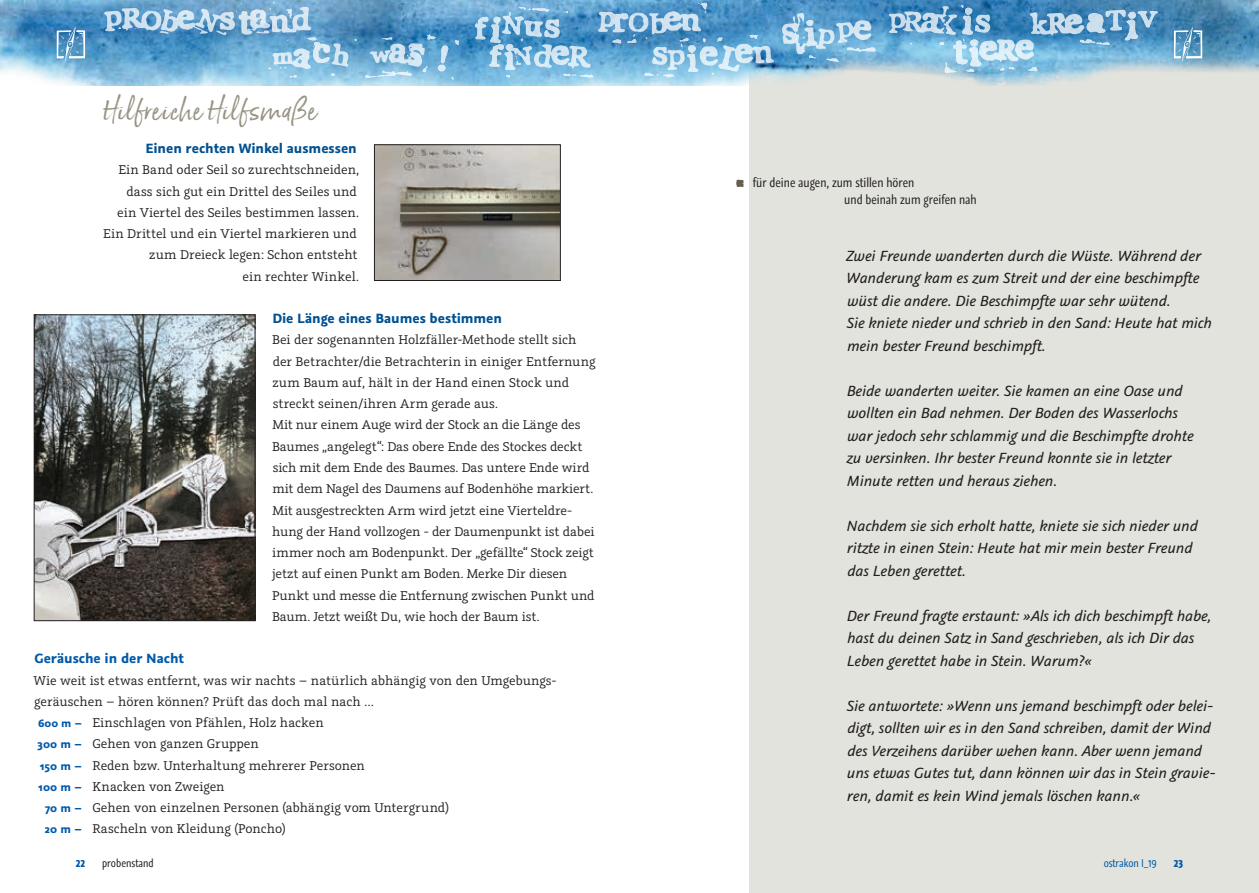
<style>
.page{position:relative;width:1259px;height:893px;background:#fff}
.page>*{position:absolute;margin:0;border:0;box-sizing:border-box;transform-origin:0 0}
.t1{font:27px "Born Ready";letter-spacing:.03em;color:#979382}
.t2{font:italic 16.5px/22.5px "Graublau Sans";letter-spacing:-.01em;color:#231f20}
.t3{font:700 15px "Graublau Sans";letter-spacing:-.005em;color:#015091}
.t4{font:700 15px "Graublau Sans";letter-spacing:-.005em;color:#015aaa}
.t5{font:14.25px/21.3px "Graublau Slab";letter-spacing:-.005em;color:#231f20;text-align:right}
.t6{font:12px/17px "Graublau Web";color:#231f20}
.t7{font:10.5px "Graublau Web";letter-spacing:-.01em;color:#015aaa}
.t8{font:10.5px "Graublau Web";color:#231f20}
.t9{font:700 10.5px "Graublau Web";color:#015aaa}
.s1{font-family:"Graublau Sans";font-weight:700;font-size:12px;color:#015aaa}
.s2{font-family:"Graublau Sans";font-weight:700;font-size:12.45px;color:#015aaa}
</style>
<div class="page">
<div style="left:748px;top:0;width:511px;height:893px;background:#e3e3dd"></div>
<svg style="left:736px;top:180px;width:7px;height:7px"></svg>
<img style="left:376px;top:147px;width:182px;height:132px">
<div style="left:374px;top:145px;width:186px;height:136px;border:1px solid #231f20"></div>
<img style="left:36px;top:317px;width:217px;height:302px">
<div style="left:34px;top:315px;width:221px;height:306px;border:1px solid #231f20"></div>
<img style="left:0;top:0;width:1259px;height:85px">
<svg style="left:57px;top:26px;width:28px;height:36px"></svg>
<svg style="left:365px;top:35px;width:94px;height:45px;background:#7db4d7"></svg>
<svg style="left:782px;top:13px;width:94px;height:49px;background:#82b7da"></svg>
<svg style="left:888px;top:5px;width:269px;height:68px;background:#7ab0d3"></svg>
<svg style="left:475px;top:3px;width:299px;height:75px;background:#77b0d6"></svg>
<svg style="left:104px;top:1px;width:244px;height:77px;background:#78afd4"></svg>
<svg style="left:1174px;top:26px;width:28px;height:36px"></svg>
<h1 class="t1" style="left:104px;top:94px;width:215px">Hilfreiche Hilfsmaße</h1>
<p class="t3" style="left:146px;top:139px;width:213px">Einen rechten Winkel ausmessen</p>
<p class="t5" style="left:103px;top:159px;width:257px">Ein Band oder Seil so zurechtschneiden, dass sich gut ein Drittel des Seiles und<br>ein Viertel des Seiles bestimmen lassen.<br>Ein Drittel und ein Viertel markieren und zum Dreieck legen: Schon entsteht<br>ein rechter Winkel.</p>
<p class="t3" style="left:272px;top:309px;width:231px">Die Länge eines Baumes bestimmen</p>
<p class="t5" style="left:272px;top:329px;width:325px;text-align:left">Bei der sogenannten Holzfäller-Methode stellt sich der Betrachter/die Betrachterin in einiger Entfernung zum Baum auf, hält in der Hand einen Stock und streckt seinen/ihren Arm gerade aus.<br>Mit nur einem Auge wird der Stock an die Länge des Baumes „angelegt“: Das obere Ende des Stockes deckt sich mit dem Ende des Baumes. Das untere Ende wird mit dem Nagel des Daumens auf Bodenhöhe markiert.<br>Mit ausgestreckten Arm wird jetzt eine Vierteldre&shy;hung der Hand vollzogen - der Daumenpunkt ist dabei immer noch am Bodenpunkt. Der „gefällte“ Stock zeigt jetzt auf einen Punkt am Boden. Merke Dir diesen Punkt und messe die Entfernung zwischen Punkt und Baum. Jetzt weißt Du, wie hoch der Baum ist.</p>
<p class="t4" style="left:34px;top:649px;width:151px">Geräusche in der Nacht</p>
<p class="t5" style="left:33px;top:669px;width:523px">Wie weit ist etwas entfernt, was wir nachts – natürlich abhängig von den Umgebungs-</p>
<p class="t5" style="left:34px;top:691px;width:341px">geräuschen – hören können? Prüft das doch mal nach …</p>
<p class="t5" style="left:38px;top:712px;width:287px"><span class="s1">600 m –</span> Einschlagen von Pfählen, Holz hacken</p>
<p class="t5" style="left:38px;top:733px;width:223px"><span class="s2">300 m –</span> Gehen von ganzen Gruppen</p>
<p class="t5" style="left:40px;top:754px;width:327px"><span class="s2">150 m –</span> Reden bzw. Unterhaltung mehrerer Personen</p>
<p class="t5" style="left:38px;top:776px;width:188px"><span class="s2">100 m –</span> Knacken von Zweigen</p>
<p class="t5" style="left:45px;top:797px;width:406px"><span class="s2">70 m –</span> Gehen von einzelnen Personen (abhängig vom Untergrund)</p>
<p class="t5" style="left:45px;top:818px;width:242px"><span class="s2">20 m –</span> Rascheln von Kleidung (Poncho)</p>
<p class="t9" style="left:76px;top:856px;width:11px">22</p>
<p class="t8" style="left:102px;top:856px;width:53px">probenstand</p>
<p class="t7" style="left:1103px;top:856px;width:55px">ostrakon I_19</p>
<p class="t9" style="left:1174px;top:856px;width:11px">23</p>
<p class="t6" style="left:844px;top:174px;width:134px;text-indent:-91px">für deine augen, zum stillen hören<br>und beinah zum greifen nah</p>
<p class="t2" style="left:846px;top:245px;width:367px">Zwei Freunde wanderten durch die Wüste. Während der Wanderung kam es zum Streit und der eine beschimpfte wüst die andere. Die Beschimpfte war sehr wütend.<br>Sie kniete nieder und schrieb in den Sand: Heute hat mich mein bester Freund beschimpft.</p>
<p class="t2" style="left:846px;top:380px;width:349px">Beide wanderten weiter. Sie kamen an eine Oase und wollten ein Bad nehmen. Der Boden des Wasserlochs war jedoch sehr schlammig und die Beschimpfte drohte zu versinken. Ihr bester Freund konnte sie in letzter Minute retten und heraus ziehen.</p>
<p class="t2" style="left:846px;top:515px;width:353px">Nachdem sie sich erholt hatte, kniete sie sich nieder und ritzte in einen Stein: Heute hat mir mein bester Freund das Leben gerettet.</p>
<p class="t2" style="left:846px;top:605px;width:366px">Der Freund fragte erstaunt: »Als ich dich beschimpft habe, hast du deinen Satz in Sand geschrieben, als ich Dir das<br>Leben gerettet habe in Stein. Warum?«</p>
<p class="t2" style="left:847px;top:695px;width:370px">Sie antwortete: »Wenn uns jemand beschimpft oder belei&shy;digt, sollten wir es in den Sand schreiben, damit der Wind des Verzeihens darüber wehen kann. Aber wenn jemand uns etwas Gutes tut, dann können wir das in Stein gravie&shy;ren, damit es kein Wind jemals löschen kann.«</p>
</div>
